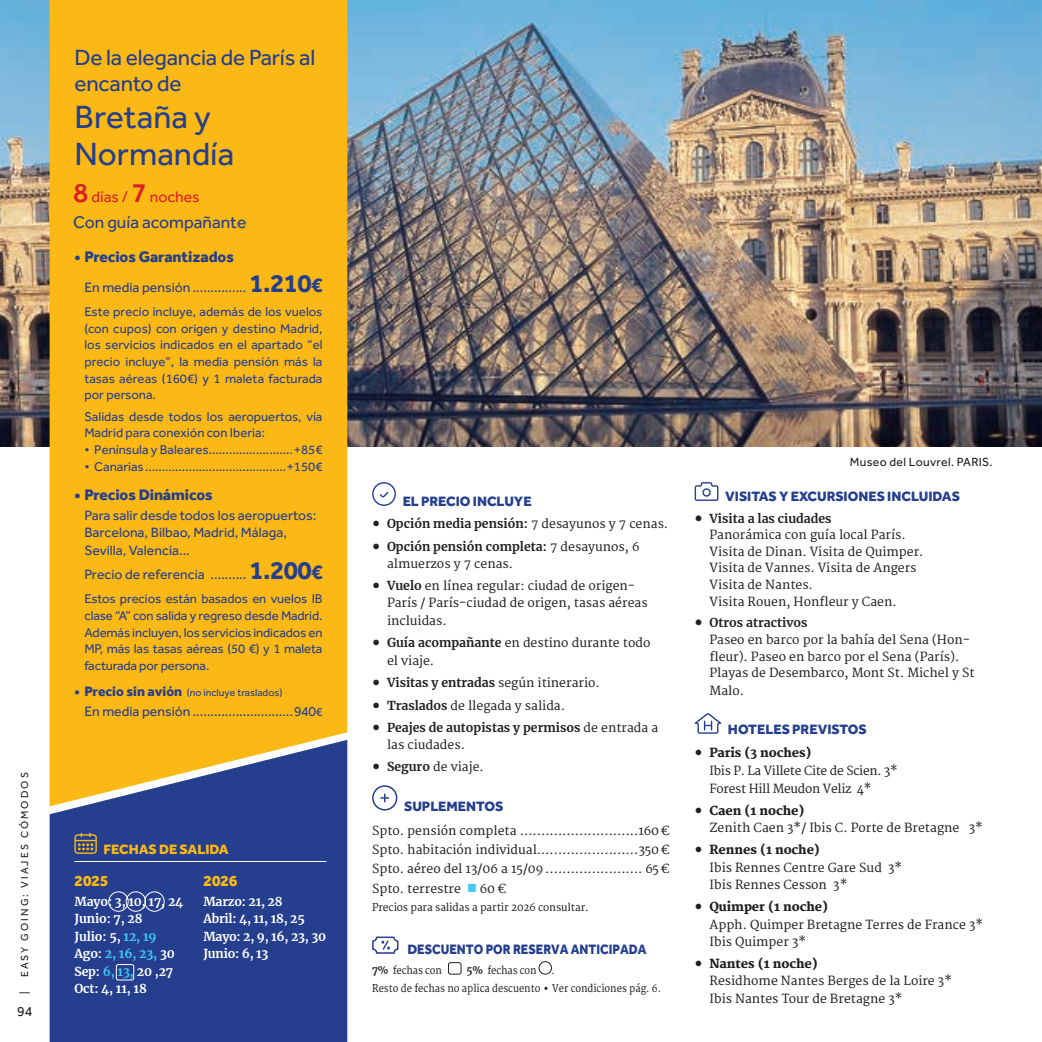
<style>
.page{position:relative;width:1042px;height:1042px;background:#fff}
.page>*{position:absolute;margin:0;border:0;box-sizing:border-box;transform-origin:0 0}
.t1{font:33.25px/36.8px "Effra";color:#253f8e}
.t2{font:700 26.25px "Effra";letter-spacing:-.025em;color:#253f8e}
.t3{font:22.75px/26.2px "Effra";letter-spacing:-.01em;color:#253f8e}
.t4{font:17.5px "Effra";color:#253f8e}
.t5{font:800 15.75px "Effra";letter-spacing:-.005em;color:#253f8e}
.t6{font:15.75px "Effra";color:#dc2027}
.t7{font:800 15.75px "Effra";color:#fcb814}
.t8{font:14px/17.5px "Effra";color:#253f8e}
.t9{font:800 14px "Effra";color:#253f8e}
.t10{font:800 14px "Effra";color:#253f8e;scale:.9 1}
.t11{font:800 14px "Effra";color:#fcb814}
.t12{font:14px "Effra";color:#231f20}
.t13{font:13.12px/16.6px "Effra";color:#253f8e;text-align:justify}
.t14{font:12.25px/16.6px "Merriweather";color:#231f20}
.t15{font:700 12.25px/16.6px "Merriweather";color:#231f20}
.t16{font:700 12.25px "Merriweather";letter-spacing:-.01em;color:#fff}
.t17{font:800 12.25px "Merriweather";letter-spacing:-.01em;color:#231f20}
.t18{font:12.25px/18.4px "Merriweather";letter-spacing:-.02em;color:#231f20}
.t19{font:12.25px "Effra";letter-spacing:.025em;color:#231f20}
.t20{font:700 12.25px "Merriweather";letter-spacing:-.01em;color:#40c7f4}
.t21{font:10.5px "Merriweather";letter-spacing:-.01em;color:#231f20;scale:.9 1}
.t22{font:10.5px "Merriweather";letter-spacing:-.01em;color:#231f20}
.t23{font:10.5px "Effra";color:#253f8e}
.t24{font:10.5px "Effra";letter-spacing:.2em;color:#231f20}
.s1{font-weight:500;font-size:28px}
.s2{font-size:21px}
.s3{font-weight:800;font-size:14px}
.s4{font-size:12.25px}
.s5{color:#40c7f4}
.s6{color:#fff}
.s7{font-family:"Minion Pro";font-weight:400;font-size:21px}
.s8{font-weight:400}
.s9{font-family:"Minion Pro";font-size:21px}
.s10{font-weight:700}
.s11{font-style:inherit}
.s12{font-weight:700;font-size:14px}
.s13{font-family:"Minion Pro";font-weight:700;font-size:21px}
</style>
<div class="page">
<img style="left:347px;top:0;width:695px;height:446px">
<img style="left:0;top:0;width:50px;height:446px">
<div style="left:50px;top:0;width:297px;height:740px;background:#fcb814"></div>
<svg style="left:50px;top:740px;width:297px;height:302px;background:#405084"></svg>
<hr style="left:74px;top:861px;width:252px;height:1px;background:#fff">
<svg style="left:74px;top:833px;width:23px;height:21px"></svg>
<svg style="left:372px;top:482px;width:24px;height:24px"></svg>
<svg style="left:372px;top:785px;width:25px;height:25px"></svg>
<svg style="left:694px;top:482px;width:24px;height:19px"></svg>
<svg style="left:694px;top:713px;width:27px;height:21px"></svg>
<div style="left:116px;top:964px;width:18px;height:16px;border:1px solid #fff;border-radius:2px"></div>
<div style="left:108px;top:891px;width:20px;height:20px;border:1px solid #fff;border-radius:50%"></div>
<div style="left:126px;top:891px;width:20px;height:20px;border:1px solid #fff;border-radius:50%"></div>
<div style="left:144px;top:891px;width:20px;height:20px;border:1px solid #fff;border-radius:50%"></div>
<svg style="left:372px;top:936px;width:26px;height:18px"></svg>
<div style="left:448px;top:962px;width:13px;height:12px;border:1px solid #231f20;border-radius:2px"></div>
<div style="left:539px;top:961px;width:13px;height:13px;border:1px solid #231f20;border-radius:50%"></div>
<p class="t24" style="left:18px;top:977px;width:206px;rotate:-90deg">EASY GOING: VIAJES CÓMODOS</p>
<p class="t24" style="left:18px;top:994px;width:4px;rotate:-90deg">|</p>
<p class="t12" style="left:17px;top:1003px;width:17px">94</p>
<p class="t3" style="left:74px;top:44px;width:242px">De la elegancia de París al encanto de</p>
<p class="t1" style="left:74px;top:98px;width:161px">Bretaña y<br>Normandía</p>
<p class="t6" style="left:73px;top:188px;width:128px"><span class="s1">8</span> días / <span class="s1">7</span> noches</p>
<p class="t4" style="left:73px;top:211px;width:175px">Con guía acompañante</p>
<p class="t5" style="left:74px;top:248px;width:161px">• Precios Garantizados</p>
<p class="t8" style="left:84px;top:278px;width:108px">En media pensión</p>
<p class="t2" style="left:250px;top:267px;width:74px">1.210<span class="s2">€</span></p>
<p class="t13" style="left:84px;top:303px;width:240px">Este precio incluye, además de los vuelos (con cupos) con origen y destino Madrid, los servicios indicados en el apartado “el precio incluye”, la media pensión más la tasas aéreas (160€) y 1 maleta facturada por persona.</p>
<p class="t13" style="left:84px;top:408px;width:240px">Salidas desde todos los aeropuertos, vía<br>Madrid para conexión con Iberia:</p>
<p class="t13" style="left:84px;top:441px;width:126px">• Península y Baleares</p>
<p class="t13" style="left:294px;top:441px;width:30px">+85€</p>
<p class="t13" style="left:84px;top:458px;width:61px">• Canarias</p>
<p class="t13" style="left:287px;top:458px;width:37px">+150€</p>
<p class="t5" style="left:74px;top:485px;width:140px">• Precios Dinámicos</p>
<p class="t8" style="left:84px;top:506px;width:233px">Para salir desde todos los aeropuertos:<br>Barcelona, Bilbao, Madrid, Málaga,<br>Sevilla, Valencia...</p>
<p class="t8" style="left:84px;top:566px;width:122px">Precio de referencia</p>
<p class="t2" style="left:250px;top:554px;width:74px">1.200<span class="s2">€</span></p>
<p class="t13" style="left:84px;top:590px;width:240px">Estos precios están basados en vuelos IB clase “A” con salida y regreso desde Madrid.<br>Además incluyen, los servicios indicados en MP, más las tasas aéreas (50 €) y 1 maleta facturada por persona.</p>
<p class="t23" style="left:74px;top:686px;width:209px"><span class="s3">• Precio sin avión</span> (no incluye traslados)</p>
<p class="t8" style="left:84px;top:702px;width:108px">En media pensión</p>
<p class="t8" style="left:294px;top:702px;width:30px">940<span class="s4">€</span></p>
<p class="t11" style="left:104px;top:840px;width:127px">FECHAS DE SALIDA</p>
<p class="t7" style="left:203px;top:870px;width:36px">2026</p>
<p class="t16" style="left:203px;top:892px;width:81px">Marzo: 21, 28</p>
<p class="t16" style="left:203px;top:910px;width:103px">Abril: 4, 11, 18, 25</p>
<p class="t16" style="left:203px;top:927px;width:124px">Mayo: 2, 9, 16, 23, 30</p>
<p class="t16" style="left:203px;top:945px;width:67px">Junio: 6, 13</p>
<p class="t7" style="left:74px;top:870px;width:35px">2025</p>
<p class="t16" style="left:74px;top:892px;width:110px">Mayo: 3, 10, 17, 24</p>
<p class="t16" style="left:74px;top:910px;width:70px">Junio: 7, 28</p>
<p class="t16" style="left:74px;top:927px;width:84px">Julio: 5, <span class="s5">12, 19</span></p>
<p class="t20" style="left:74px;top:945px;width:102px"><span class="s6">Ago:</span> 2, 16, 23, <span class="s6">30</span></p>
<p class="t16" style="left:74px;top:962px;width:100px">Sep: <span class="s5">6, 13,</span> 20 ,27</p>
<p class="t16" style="left:74px;top:980px;width:74px">Oct: 4, 11, 18</p>
<p class="t9" style="left:403px;top:492px;width:131px">EL PRECIO INCLUYE</p>
<p class="t15" style="left:372px;top:515px;width:297px"><span class="s7">•</span> Opción media pensión: <span class="s8">7 desayunos y 7 cenas.</span></p>
<p class="t14" style="left:387px;top:539px;width:254px;text-indent:-15px"><span class="s9">•</span> <span class="s10">Opción pensión completa:</span> 7 desayunos, 6 almuerzos y 7 cenas.</p>
<p class="t14" style="left:387px;top:577px;width:262px;line-height:17.5px;text-indent:-15px"><span class="s9">•</span> <span class="s10">Vuelo</span> en línea regular: ciudad de origen-<br>París / París-ciudad de origen, tasas aéreas incluidas.</p>
<p class="t14" style="left:387px;top:635px;width:265px;line-height:17.5px;text-indent:-15px"><span class="s9">•</span> <span class="s10">Guía acompañante</span> en destino durante todo el viaje.</p>
<p class="t15" style="left:372px;top:674px;width:229px"><span class="s7">•</span> Visitas y entradas <span class="s8">según itinerario.</span></p>
<p class="t14" style="left:372px;top:698px;width:194px"><span class="s9">•</span> <span class="s10">Traslados</span> de llegada y salida.</p>
<p class="t15" style="left:387px;top:719px;width:273px;text-indent:-15px"><span class="s7">•</span> Peajes de autopistas y permisos <span class="s8">de entrada a las ciudades.</span></p>
<p class="t14" style="left:372px;top:759px;width:113px"><span class="s9">•</span> <span class="s10">Seguro</span> de viaje.</p>
<p class="t9" style="left:404px;top:797px;width:101px">SUPLEMENTOS</p>
<p class="t14" style="left:372px;top:822px;width:146px">Spto. pensión completa</p>
<p class="t14" style="left:638px;top:822px;width:33px">160 €</p>
<p class="t14" style="left:372px;top:842px;width:166px">Spto. habitación individual</p>
<p class="t14" style="left:639px;top:842px;width:33px">350 €</p>
<p class="t14" style="left:372px;top:861px;width:173px">Spto. aéreo del 13/06 a 15/09</p>
<p class="t14" style="left:645px;top:861px;width:26px">65 €</p>
<p class="t14" style="left:372px;top:880px;width:136px">Spto. terrestre <span class="s5">■</span> 60 €</p>
<p class="t22" style="left:372px;top:901px;width:218px">Precios para salidas a partir 2026 consultar.</p>
<p class="t10" style="left:407px;top:941px;width:267px"><span class="s11">D</span>ESCUENTO POR RESERVA ANTICIPADA</p>
<p class="t21" style="left:372px;top:964px;width:79px"><span class="s10">7%</span> fechas con</p>
<p class="t21" style="left:466px;top:964px;width:80px"><span class="s10">5%</span> fechas con</p>
<p class="t21" style="left:551px;top:964px;width:5px">.</p>
<p class="t21" style="left:372px;top:982px;width:322px">Resto de fechas no aplica descuento <span class="s12">•</span> Ver condiciones pág. 6.</p>
<p class="t19" style="left:850px;top:455px;width:144px">Museo del Louvrel. PARIS.</p>
<p class="t9" style="left:725px;top:487px;width:236px">VISITAS Y EXCURSIONES INCLUIDAS</p>
<p class="t14" style="left:709px;top:510px;width:215px;text-indent:-15px"><span class="s13">•</span> <span class="s10">Visita a las ciudades<br></span>Panorámica con guía local París.<br>Visita de Dinan. Visita de Quimper.<br>Visita de Vannes. Visita de Angers<br>Visita de Nantes.<br>Visita Rouen, Honfleur y Caen.</p>
<p class="t14" style="left:709px;top:615px;width:267px;text-indent:-15px"><span class="s13">•</span> <span class="s10">Otros atractivos<br></span>Paseo en barco por la bahía del Sena (Hon&shy;fleur). Paseo en barco por el Sena (París).<br>Playas de Desembarco, Mont St. Michel y St<br>Malo.</p>
<p class="t9" style="left:728px;top:720px;width:140px">HOTELES PREVISTOS</p>
<p class="t17" style="left:694px;top:745px;width:118px"><span class="s7">•</span> Paris (3 noches)</p>
<p class="t18" style="left:709px;top:761px;width:190px">Ibis P. La Villete Cite de Scien. 3*<br>Forest Hill Meudon Veliz 4*</p>
<p class="t17" style="left:694px;top:803px;width:111px"><span class="s7">•</span> Caen (1 noche)</p>
<p class="t14" style="left:709px;top:820px;width:275px">Zenith Caen 3*/ Ibis C. Porte de Bretagne 3*</p>
<p class="t17" style="left:694px;top:842px;width:127px"><span class="s7">•</span> Rennes (1 noche)</p>
<p class="t14" style="left:709px;top:859px;width:194px;line-height:17.5px">Ibis Rennes Centre Gare Sud 3*<br>Ibis Rennes Cesson 3*</p>
<p class="t17" style="left:694px;top:899px;width:135px"><span class="s7">•</span> Quimper (1 noche)</p>
<p class="t14" style="left:709px;top:916px;width:275px;line-height:17.5px">Apph. Quimper Bretagne Terres de France 3*<br>Ibis Quimper 3*</p>
<p class="t17" style="left:694px;top:956px;width:125px"><span class="s7">•</span> Nantes (1 noche)</p>
<p class="t14" style="left:709px;top:973px;width:244px;line-height:17.5px">Residhome Nantes Berges de la Loire 3*<br>Ibis Nantes Tour de Bretagne 3*</p>
</div>
